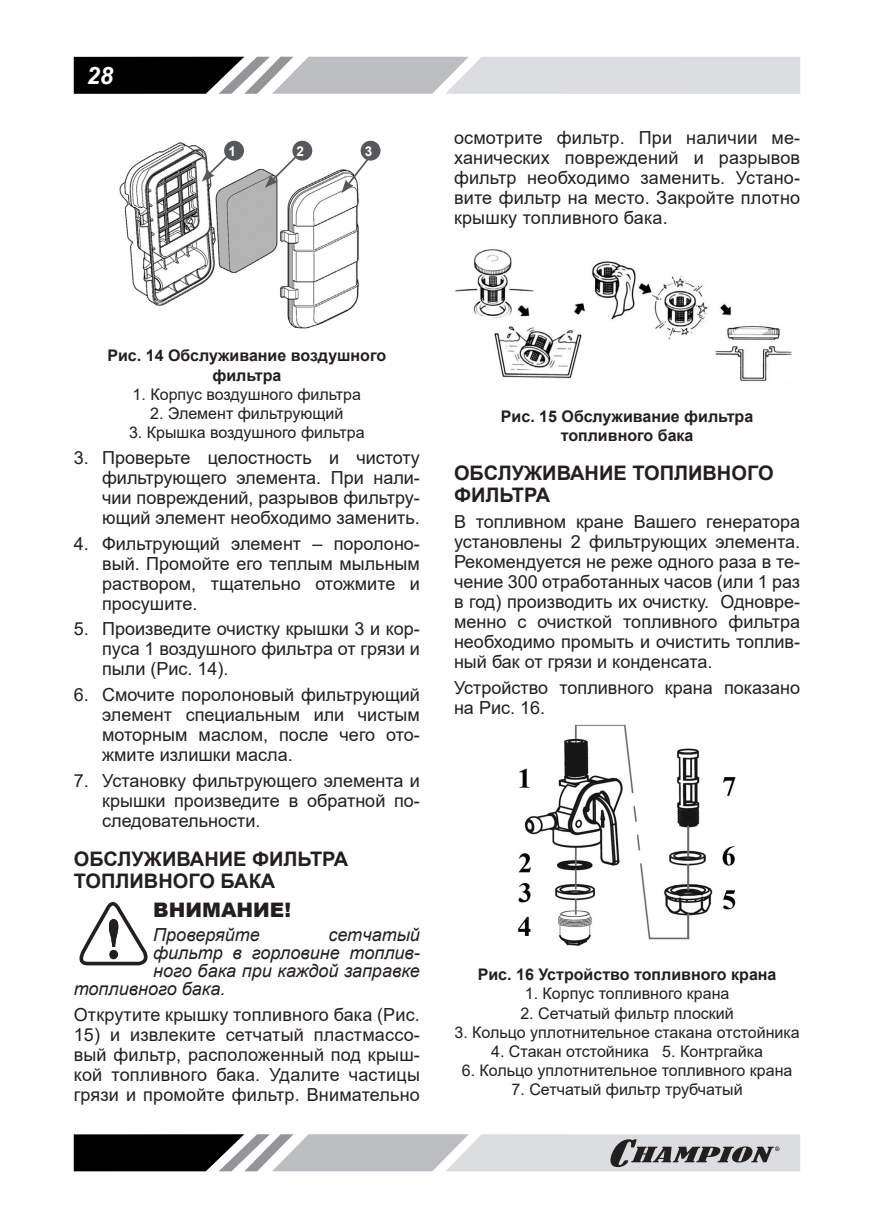
<style>
.page{position:relative;width:874px;height:1225px;background:#fff}
.page>*{position:absolute;margin:0;border:0;box-sizing:border-box;transform-origin:0 0}
.t1{font:italic 700 24px "Arial";color:#fff}
.Заголовок2{font:700 20px/22px "Arial";color:#231f20}
.ВНИМАНИЕ{font:900 20px "Arial";color:#231f20}
.Текст_основной{font:18px/20px "Arial";color:#231f20;text-align:justify}
.Текст_список{font:18px/20px "Arial";color:#231f20;text-align:justify}
.ВНИМАНИЕ_ТЕКСТ{font:italic 18px "Arial";color:#231f20}
.РИСУНОК_список{font:16px "Arial";color:#231f20}
.РИСУНОК{font:700 16px/19.2px "Arial";color:#231f20;text-align:center}
.Заголовок_1{font:700 13.6px "Arial";color:#fff}
</style>
<div class="page">
<svg style="left:74px;top:57px;width:725px;height:37px;background:#a7a8a9"></svg>
<svg style="left:74px;top:1134px;width:725px;height:37px;background:#9c9c9e"></svg>
<img style="left:119px;top:140px;width:262px;height:189px">
<svg style="left:201px;top:149px;width:33px;height:33px"></svg>
<svg style="left:265px;top:154px;width:33px;height:34px"></svg>
<svg style="left:341px;top:151px;width:34px;height:42px"></svg>
<div style="left:292px;top:141px;width:20px;height:20px;background:#57585a;border-radius:50%"></div>
<div style="left:224px;top:141px;width:20px;height:20px;background:#57585a;border-radius:50%"></div>
<div style="left:360px;top:141px;width:20px;height:20px;background:#57585a;border-radius:50%"></div>
<svg style="left:79px;top:902px;width:69px;height:63px"></svg>
<img style="left:455px;top:249px;width:337px;height:132px">
<img style="left:518px;top:724px;width:218px;height:222px">
<h1 class="t1" style="left:87px;top:59px;width:28px">28</h1>
<p class="Заголовок_1" style="left:228px;top:142px;width:9px">1</p>
<p class="Заголовок_1" style="left:296px;top:142px;width:9px">2</p>
<p class="Заголовок_1" style="left:364px;top:142px;width:9px">3</p>
<p class="Текст_основной" style="left:454px;top:127px;width:347px">осмотрите фильтр. При наличии ме&shy;ханических повреждений и разрывов фильтр необходимо заменить. Устано&shy;вите фильтр на место. Закройте плотно крышку топливного бака.</p>
<p class="РИСУНОК" style="left:107px;top:346px;width:280px">Рис. 14 Обслуживание воздушного фильтра</p>
<p class="РИСУНОК_список" style="left:132px;top:383px;width:230px">1. Корпус воздушного фильтра</p>
<p class="РИСУНОК_список" style="left:150px;top:402px;width:195px">2. Элемент фильтрующий</p>
<p class="РИСУНОК_список" style="left:129px;top:421px;width:237px">3. Крышка воздушного фильтра</p>
<p class="Текст_список" style="left:102px;top:447px;width:319px;text-indent:-28px">3. Проверьте целостность и чистоту фильтрующего элемента. При нали&shy;чии повреждений, разрывов фильтру&shy;ющий элемент необходимо заменить.</p>
<p class="Текст_список" style="left:102px;top:533px;width:319px;text-indent:-28px">4. Фильтрующий элемент – поролоно&shy;вый. Промойте его теплым мыльным раствором, тщательно отожмите и просушите.</p>
<p class="Текст_список" style="left:102px;top:619px;width:319px;text-indent:-28px">5. Произведите очистку крышки 3 и кор&shy;пуса 1 воздушного фильтра от грязи и пыли (Рис. 14).</p>
<p class="Текст_список" style="left:102px;top:684px;width:319px;text-indent:-28px">6. Смочите поролоновый фильтрующий элемент специальным или чистым моторным маслом, после чего ото&shy;жмите излишки масла.</p>
<p class="Текст_список" style="left:102px;top:770px;width:319px;text-indent:-28px">7. Установку фильтрующего элемента и крышки произведите в обратной по&shy;следовательности.</p>
<p class="Заголовок2" style="left:74px;top:848px;width:276px">ОБСЛУЖИВАНИЕ ФИЛЬТРА<br>ТОПЛИВНОГО БАКА</p>
<p class="ВНИМАНИЕ" style="left:153px;top:895px;width:139px">ВНИМАНИЕ!</p>
<p class="ВНИМАНИЕ_ТЕКСТ" style="left:153px;top:923px;width:108px">Проверяйте</p>
<p class="ВНИМАНИЕ_ТЕКСТ" style="left:328px;top:923px;width:93px">сетчатый</p>
<p class="ВНИМАНИЕ_ТЕКСТ" style="left:153px;top:941px;width:268px">фильтр в горловине топлив-</p>
<p class="ВНИМАНИЕ_ТЕКСТ" style="left:153px;top:959px;width:268px">ного бака при каждой заправке</p>
<p class="ВНИМАНИЕ_ТЕКСТ" style="left:74px;top:977px;width:153px">топливного бака.</p>
<p class="Текст_основной" style="left:74px;top:1004px;width:347px">Открутите крышку топливного бака (Рис.</p>
<p class="Текст_основной" style="left:74px;top:1024px;width:347px">15) и извлеките сетчатый пластмассо&shy;вый фильтр, расположенный под крыш&shy;кой топливного бака. Удалите частицы грязи и промойте фильтр. Внимательно</p>
<p class="РИСУНОК" style="left:500px;top:407px;width:254px">Рис. 15 Обслуживание фильтра топливного бака</p>
<p class="Заголовок2" style="left:454px;top:462px;width:321px">ОБСЛУЖИВАНИЕ ТОПЛИВНОГО<br>ФИЛЬТРА</p>
<p class="Текст_основной" style="left:454px;top:511px;width:347px">В топливном кране Вашего генератора установлены 2 фильтрующих элемента.<br>Рекомендуется не реже одного раза в те&shy;чение 300 отработанных часов (или 1 раз в год) производить их очистку. Одновре&shy;менно с очисткой топливного фильтра необходимо промыть и очистить топлив&shy;ный бак от грязи и конденсата.</p>
<p class="Текст_основной" style="left:454px;top:677px;width:347px">Устройство топливного крана показано на Рис. 16.</p>
<p class="РИСУНОК" style="left:477px;top:965px;width:300px">Рис. 16 Устройство топливного крана</p>
<p class="РИСУНОК_список" style="left:524px;top:982px;width:206px">1. Корпус топливного крана</p>
<p class="РИСУНОК_список" style="left:520px;top:1002px;width:215px">2. Сетчатый фильтр плоский</p>
<p class="РИСУНОК_список" style="left:454px;top:1021px;width:346px">3. Кольцо уплотнительное стакана отстойника</p>
<p class="РИСУНОК_список" style="left:491px;top:1040px;width:273px">4. Стакан отстойника 5. Контргайка</p>
<p class="РИСУНОК_список" style="left:461px;top:1059px;width:332px">6. Кольцо уплотнительное топливного крана</p>
<p class="РИСУНОК_список" style="left:511px;top:1078px;width:232px">7. Сетчатый фильтр трубчатый</p>
</div>
